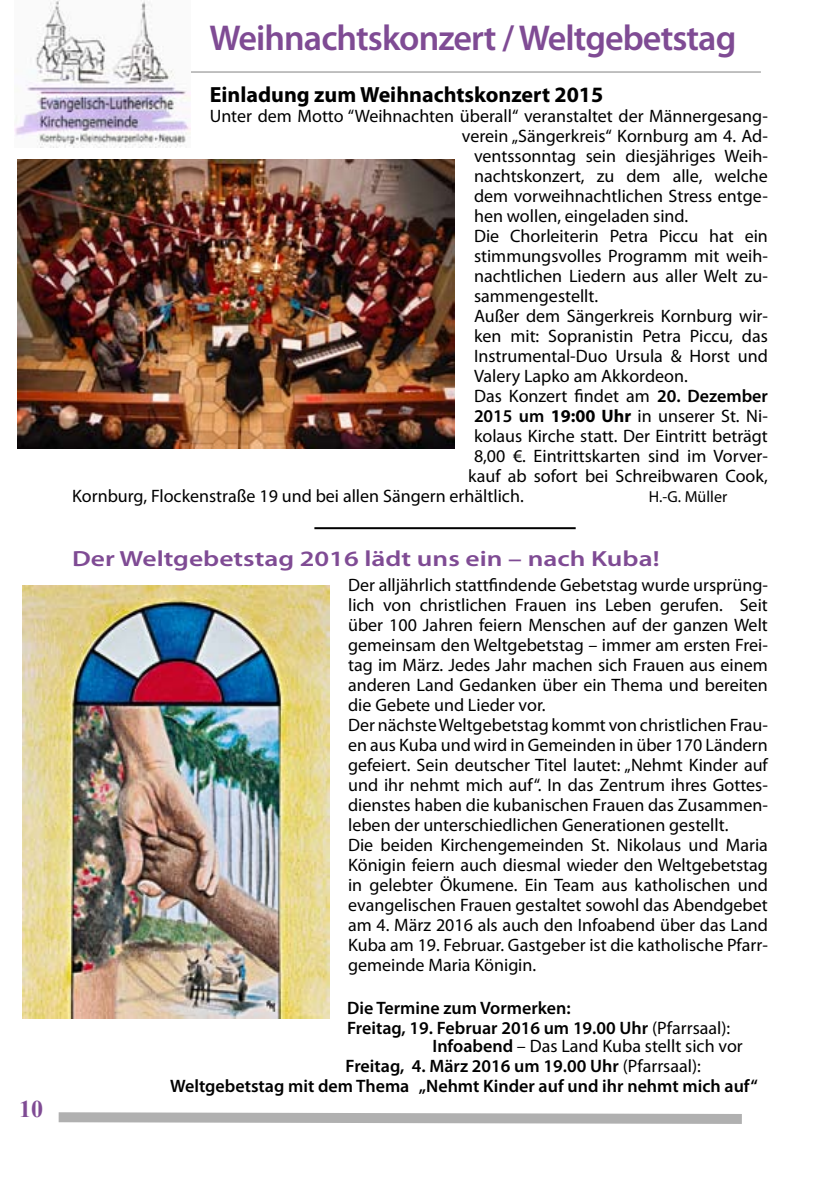
<style>
.page{position:relative;width:840px;height:1191px;background:#fff}
.page>*{position:absolute;margin:0;border:0;box-sizing:border-box;transform-origin:0 0}
.t1{font:600 36px "Myriad Pro";letter-spacing:-.025em;color:#7f4b94}
.t2{font:700 24px "Times New Roman";color:#7f4b94}
.t3{font:600 22px "Myriad Pro";color:#7f4b94;scale:1.25 1}
.t4{font:700 22px "Myriad Pro";color:#000}
.t5{font:18px/20px "Myriad Pro";color:#000}
.t6{font:600 18px "Myriad Pro";color:#000}
.t7{font:16px "Myriad Pro";color:#000}
.s1{font-weight:600}
.s2{font-weight:700}
.s3{font-weight:400}
</style>
<div class="page">
<hr style="left:153px;top:72px;width:607px;height:1px;background:#000">
<svg style="left:58px;top:1112px;width:684px;height:12px;background:#bdbdbd"></svg>
<img style="left:15px;top:0;width:175px;height:147px">
<img style="left:18px;top:160px;width:436px;height:288px">
<img style="left:22px;top:585px;width:307px;height:433px">
<hr style="left:314px;top:527px;width:261px;height:2px;background:#000">
<h2 class="t2" style="left:19px;top:1091px;width:25px">10</h2>
<h1 class="t1" style="left:209px;top:15px;width:528px">Weihnachtskonzert / Weltgebetstag</h1>
<p class="t4" style="left:209px;top:80px;width:395px">Einladung zum Weihnachtskonzert 2015</p>
<p class="t5" style="left:209px;top:105px;width:559px">Unter dem Motto “Weihnachten überall“ veranstaltet der Männergesang-</p>
<p class="t5" style="left:461px;top:125px;width:307px">verein „Sängerkreis“ Kornburg am 4. Ad-</p>
<p class="t5" style="left:473px;top:145px;width:295px">ventssonntag sein diesjähriges Weih-</p>
<p class="t5" style="left:473px;top:165px;width:295px">nachtskonzert, zu dem alle, welche</p>
<p class="t5" style="left:473px;top:185px;width:295px">dem vorweihnachtlichen Stress entge-</p>
<p class="t5" style="left:473px;top:205px;width:216px">hen wollen, eingeladen sind.</p>
<p class="t5" style="left:473px;top:225px;width:295px">Die Chorleiterin Petra Piccu hat ein</p>
<p class="t5" style="left:473px;top:245px;width:295px">stimmungsvolles Programm mit weih-</p>
<p class="t5" style="left:473px;top:265px;width:295px">nachtlichen Liedern aus aller Welt zu-</p>
<p class="t5" style="left:473px;top:285px;width:126px">sammengestellt.</p>
<p class="t5" style="left:473px;top:305px;width:295px">Außer dem Sängerkreis Kornburg wir-</p>
<p class="t5" style="left:473px;top:325px;width:295px">ken mit: Sopranistin Petra Piccu, das</p>
<p class="t5" style="left:473px;top:345px;width:295px">Instrumental-Duo Ursula &amp; Horst und</p>
<p class="t5" style="left:473px;top:365px;width:215px">Valery Lapko am Akkordeon.</p>
<p class="t5" style="left:473px;top:385px;width:295px">Das Konzert findet am <span class="s1">20. Dezember</span></p>
<p class="t5" style="left:473px;top:405px;width:295px"><span class="s1">2015 um</span> <span class="s2">19:00 Uhr</span> in unserer St. Ni-</p>
<p class="t5" style="left:473px;top:425px;width:295px">kolaus Kirche statt. Der Eintritt beträgt</p>
<p class="t5" style="left:473px;top:445px;width:295px">8,00 €. Eintrittskarten sind im Vorver-</p>
<p class="t5" style="left:467px;top:465px;width:301px">kauf ab sofort bei Schreibwaren Cook,</p>
<p class="t5" style="left:72px;top:485px;width:453px">Kornburg, Flockenstraße 19 und bei allen Sängern erhältlich.</p>
<p class="t7" style="left:648px;top:486px;width:80px">H.-G. Müller</p>
<p class="t3" style="left:72px;top:544px;width:471px">Der Weltgebetstag 2016 lädt uns ein – nach Kuba!</p>
<p class="t5" style="left:348px;top:574px;width:421px">Der alljährlich stattfindende Gebetstag wurde ursprüng&shy;lich von christlichen Frauen ins Leben gerufen. Seit über 100 Jahren feiern Menschen auf der ganzen Welt gemeinsam den Weltgebetstag – immer am ersten Frei&shy;tag im März. Jedes Jahr machen sich Frauen aus einem anderen Land Gedanken über ein Thema und bereiten die Gebete und Lieder vor.<br>Der nächste Weltgebetstag kommt von christlichen Frau&shy;en aus Kuba und wird in Gemeinden in über 170 Ländern gefeiert. Sein deutscher Titel lautet: „Nehmt Kinder auf und ihr nehmt mich auf“. In das Zentrum ihres Gottes&shy;dienstes haben die kubanischen Frauen das Zusammen&shy;leben der unterschiedlichen Generationen gestellt.<br>Die beiden Kirchengemeinden St. Nikolaus und Maria Königin feiern auch diesmal wieder den Weltgebetstag in gelebter Ökumene. Ein Team aus katholischen und evangelischen Frauen gestaltet sowohl das Abendgebet am 4. März 2016 als auch den Infoabend über das Land Kuba am 19. Februar. Gastgeber ist die katholische Pfarr&shy;gemeinde Maria Königin.</p>
<p class="t6" style="left:347px;top:996px;width:225px">Die Termine zum Vormerken:</p>
<p class="t6" style="left:347px;top:1016px;width:384px">Freitag, 19. Februar 2016 um 19.00 Uhr <span class="s3">(Pfarrsaal):</span></p>
<p class="t5" style="left:432px;top:1036px;width:311px"><span class="s1">Infoabend</span> – Das Land Kuba stellt sich vor</p>
<p class="t6" style="left:345px;top:1055px;width:356px">Freitag, 4. März 2016 um 19.00 Uhr <span class="s3">(Pfarrsaal):</span></p>
<p class="t6" style="left:170px;top:1075px;width:589px">Weltgebetstag mit dem Thema „Nehmt Kinder auf und ihr nehmt mich auf“</p>
</div>
